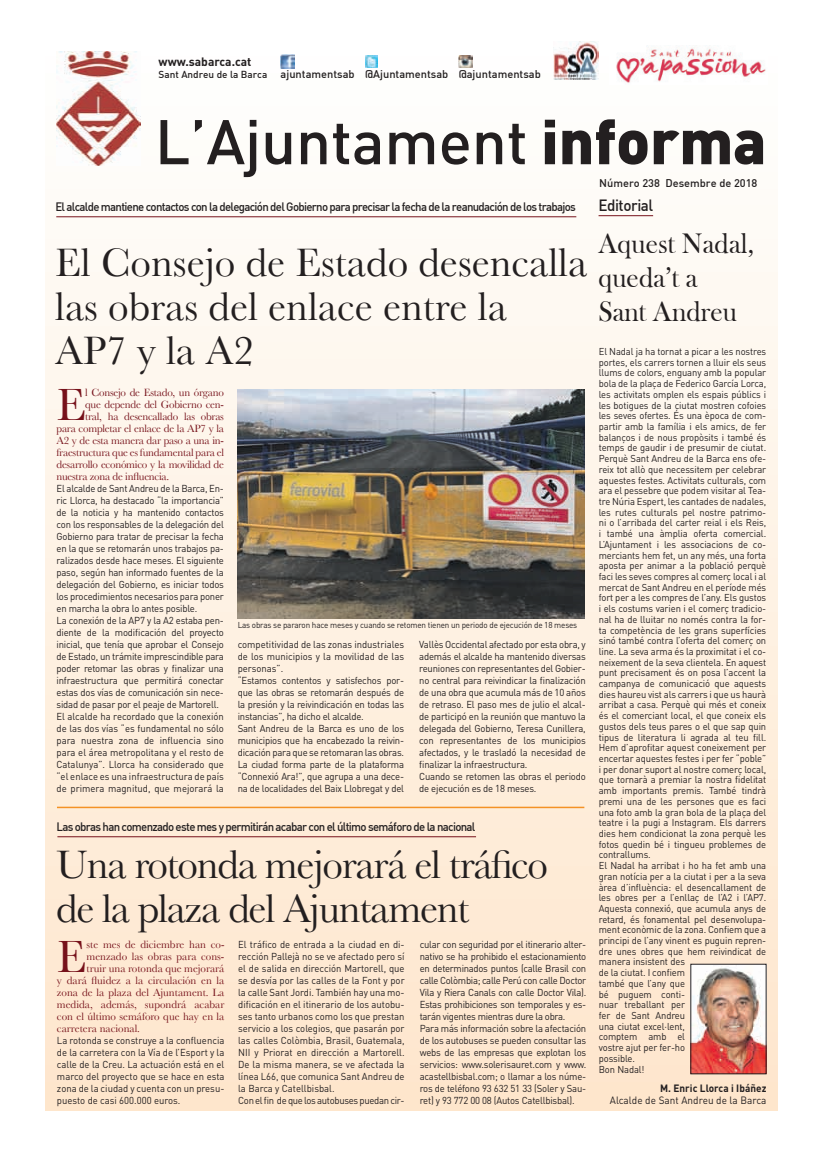
<style>
.page{position:relative;width:823px;height:1163px;background:#fff}
.page>*{position:absolute;margin:0;border:0;box-sizing:border-box;transform-origin:0 0}
.t1{font:500 62px "DIN";letter-spacing:-.005em;color:#231f20}
.t2{font:47.2px "Baskerville";color:#76111a}
.t3{font:41.5px/44px "Baskerville";color:#231f20}
.t4{font:41.5px/44px "Baskerville";letter-spacing:-.03em;color:#231f20}
.t5{font:29px/34px "Bask Old Face";color:#231f20;scale:.95 1}
.t6{font:500 16px "DIN";letter-spacing:-.03em;color:#231f20;scale:.95 1}
.t7{font:500 12px "DIN";letter-spacing:-.06em;color:#231f20;scale:.95 1}
.t8{font:700 12px "DIN";color:#231f20}
.t9{font:11px "Baskerville";letter-spacing:-.02em;color:#76111a}
.t10{font:11px "Baskerville";color:#76111a}
.t11{font:500 11px "DIN";color:#231f20}
.t12{font:10.5px "DIN";letter-spacing:.005em;color:#231f20;scale:.95 1}
.t13{font:700 10.5px "DIN";letter-spacing:.005em;color:#231f20;scale:.95 1}
.t14{font:10px/12px "DIN";letter-spacing:-.02em;color:#231f20;scale:.95 1}
.t15{font:10px/12px "DIN";color:#231f20;scale:.95 1}
.t16{font:500 10px "DIN";color:#231f20}
.t17{font:9.9px/10.7px "DIN";letter-spacing:-.01em;color:#231f20;scale:.95 1}
.t18{font:8.5px "DIN";letter-spacing:-.02em;color:#231f20;scale:.95 1}
.s1{font-weight:900}
</style>
<div class="page">
<div style="left:46px;top:51px;width:731px;height:1058px;background:linear-gradient(to bottom,#fefefd,#fde5cb)"></div>
<img style="left:553px;top:41px;width:45px;height:38px">
<img style="left:609px;top:45px;width:158px;height:39px">
<svg style="left:281px;top:55px;width:13px;height:13px"></svg>
<svg style="left:365px;top:55px;width:12px;height:13px"></svg>
<hr style="left:598px;top:215px;width:54px;height:1px;background:#76111a">
<img style="left:692px;top:966px;width:71px;height:105px">
<img style="left:458px;top:55px;width:14px;height:13px">
<img style="left:57px;top:51px;width:84px;height:115px">
<hr style="left:56px;top:216px;width:520px;height:1px;background:#76111a">
<img style="left:237px;top:389px;width:347px;height:229px">
<hr style="left:57px;top:836px;width:419px;height:1px;background:#76111a">
<hr style="left:57px;top:806px;width:527px;height:2px;background:#f49225">
<p class="t8" style="left:158px;top:57px;width:94px">www.sabarca.cat</p>
<p class="t16" style="left:158px;top:68px;width:110px">Sant Andreu de la Barca</p>
<p class="t11" style="left:280px;top:67px;width:169px">ajuntamentsab @Ajuntamentsab</p>
<p class="t11" style="left:458px;top:67px;width:84px">@ajuntamentsab</p>
<h1 class="t1" style="left:155px;top:102px;width:612px">L’Ajuntament <span class="s1">informa</span></h1>
<p class="t11" style="left:599px;top:176px;width:160px">Número 238 Desembre de 2018</p>
<p class="t7" style="left:55px;top:199px;width:549px">El alcalde mantiene contactos con la delegación del Gobierno para precisar la fecha de la reanudación de los trabajos</p>
<h3 class="t3" style="left:55px;top:240px;width:533px">El Consejo de Estado desencalla las obras del enlace entre la<br>AP7 y la A2</h3>
<h2 class="t2" style="left:56px;top:376px;width:31px">E</h2>
<p class="t9" style="left:85px;top:385px;width:140px">l Consejo de Estado, un órgano</p>
<p class="t9" style="left:85px;top:397px;width:140px">que depende del Gobierno cen-</p>
<p class="t9" style="left:85px;top:409px;width:140px">tral, ha desencallado las obras</p>
<p class="t9" style="left:56px;top:421px;width:169px">para completar el enlace de la AP7 y la</p>
<p class="t9" style="left:56px;top:433px;width:169px">A2 y de esta manera dar paso a una in-</p>
<p class="t9" style="left:56px;top:445px;width:169px">fraestructura que es fundamental para el</p>
<p class="t9" style="left:56px;top:457px;width:169px">desarrollo económico y la movilidad de</p>
<p class="t9" style="left:56px;top:469px;width:114px">nuestra zona de influencia.</p>
<p class="t14" style="left:56px;top:483px;width:178px">El alcalde de Sant Andreu de la Barca, En&shy;ric Llorca, ha destacado “la importancia” de la noticia y ha mantenido contactos con los responsables de la delegación del Gobierno para tratar de precisar la fecha en la que se retomarán unos trabajos pa&shy;ralizados desde hace meses. El siguiente paso, según han informado fuentes de la delegación del Gobierno, es iniciar todos los procedimientos necesarios para poner en marcha la obra lo antes posible.<br>La conexión de la AP7 y la A2 estaba pen&shy;diente de la modificación del proyecto inicial, que tenía que aprobar el Consejo de Estado, un trámite imprescindible para poder retomar las obras y finalizar una infraestructura que permitirá conectar estas dos vías de comunicación sin nece&shy;sidad de pasar por el peaje de Martorell.<br>El alcalde ha recordado que la conexión de las dos vías “es fundamental no sólo para nuestra zona de influencia sino para el área metropolitana y el resto de Catalunya”. Llorca ha considerado que “el enlace es una infraestructura de país de primera magnitud, que mejorará la</p>
<p class="t18" style="left:237px;top:622px;width:359px">Las obras se pararon hace meses y cuando se retomen tienen un periodo de ejecución de 18 meses</p>
<p class="t14" style="left:237px;top:639px;width:177px">competitividad de las zonas industriales de los municipios y la movilidad de las personas”.<br>“Estamos contentos y satisfechos por&shy;que las obras se retomarán después de la presión y la reivindicación en todas las instancias”, ha dicho el alcalde.<br>Sant Andreu de la Barca es uno de los municipios que ha encabezado la reivin&shy;dicación para que se retomaran las obras.<br>La ciudad forma parte de la plataforma “Connexió Ara!”, que agrupa a una dece&shy;na de localidades del Baix Llobregat y del</p>
<p class="t14" style="left:419px;top:639px;width:177px">Vallès Occidental afectado por esta obra, y además el alcalde ha mantenido diversas reuniones con representantes del Gobier&shy;no central para reivindicar la finalización de una obra que acumula más de 10 años de retraso. El paso mes de julio el alcal&shy;de participó en la reunión que mantuvo la delegada del Gobierno, Teresa Cunillera, con representantes de los municipios afectados, y le trasladó la necesidad de finalizar la infraestructura.<br>Cuando se retomen las obras el periodo de ejecución es de 18 meses.</p>
<p class="t7" style="left:56px;top:818px;width:442px">Las obras han comenzado este mes y permitirán acabar con el último semáforo de la nacional</p>
<h3 class="t4" style="left:56px;top:841px;width:493px">Una rotonda mejorará el tráfico de la plaza del Ajuntament</h3>
<h2 class="t2" style="left:57px;top:928px;width:31px">E</h2>
<p class="t10" style="left:86px;top:937px;width:139px">ste mes de diciembre han co-</p>
<p class="t10" style="left:86px;top:949px;width:139px">menzado las obras para cons-</p>
<p class="t10" style="left:86px;top:961px;width:139px">truir una rotonda que mejorará</p>
<p class="t10" style="left:57px;top:973px;width:169px">y dará fluidez a la circulación en la</p>
<p class="t10" style="left:57px;top:985px;width:169px">zona de la plaza del Ajuntament. La</p>
<p class="t10" style="left:57px;top:997px;width:169px">medida, además, supondrá acabar</p>
<p class="t10" style="left:57px;top:1009px;width:169px">con el último semáforo que hay en la</p>
<p class="t10" style="left:57px;top:1021px;width:84px">carretera nacional.</p>
<p class="t14" style="left:57px;top:1035px;width:178px;text-align:justify">La rotonda se construye a la confluencia de la carretera con la Vía de l’Esport y la calle de la Creu. La actuación está en el marco del proyecto que se hace en esta zona de la ciudad y cuenta con un presu&shy;puesto de casi 600.000 euros.</p>
<p class="t15" style="left:238px;top:939px;width:177px">El tráfico de entrada a la ciudad en di&shy;rección Pallejà no se ve afectado pero sí el de salida en dirección Martorell, que se desvía por las calles de la Font y por la calle Sant Jordi. También hay una mo&shy;dificación en el itinerario de los autobu&shy;ses tanto urbanos como los que prestan servicio a los colegios, que pasarán por las calles Colòmbia, Brasil, Guatemala, NII y Priorat en dirección a Martorell.<br>De la misma manera, se ve afectada la línea L66, que comunica Sant Andreu de la Barca y Catellbisbal.<br>Con el fin de que los autobuses puedan cir-</p>
<p class="t14" style="left:419px;top:939px;width:177px">cular con seguridad por el itinerario alter&shy;nativo se ha prohibido el estacionamiento en determinados puntos (calle Brasil con calle Colòmbia; calle Perú con calle Doctor Vila y Riera Canals con calle Doctor Vila).<br>Estas prohibiciones son temporales y es&shy;tarán vigentes mientras dure la obra.<br>Para más información sobre la afectación de los autobuses se pueden consultar las webs de las empresas que explotan los servicios: www.solerisauret.com y www. acastellbisbal.com; o llamar a los núme&shy;ros de teléfono 93 632 51 33 (Soler y Sau&shy;ret) y 93 772 00 08 (Autos Catellbisbal).</p>
<h3 class="t6" style="left:598px;top:194px;width:59px">Editorial</h3>
<h3 class="t5" style="left:598px;top:227px;width:165px">Aquest Nadal, queda’t a<br>Sant Andreu</h3>
<p class="t17" style="left:598px;top:347px;width:178px">El Nadal ja ha tornat a picar a les nostres portes, els carrers tornen a lluir els seus llums de colors, enguany amb la popular bola de la plaça de Federico García Lorca, les activitats omplen els espais públics i les botigues de la ciutat mostren cofoies les seves ofertes. És una època de com&shy;partir amb la família i els amics, de fer balanços i de nous propòsits i també és temps de gaudir i de presumir de ciutat.<br>Perquè Sant Andreu de la Barca ens ofe&shy;reix tot allò que necessitem per celebrar aquestes festes. Activitats culturals, com ara el pessebre que podem visitar al Tea&shy;tre Núria Espert, les cantades de nadales, les rutes culturals pel nostre patrimo&shy;ni o l’arribada del carter reial i els Reis, i també una àmplia oferta comercial.<br>L’Ajuntament i les associacions de co&shy;merciants hem fet, un any més, una forta aposta per animar a la població perquè faci les seves compres al comerç local i al mercat de Sant Andreu en el període més fort per a les compres de l’any. Els gustos i els costums varien i el comerç tradicio&shy;nal ha de lluitar no només contra la for&shy;ta competència de les grans superfícies sinó també contra l’oferta del comerç on line. La seva arma és la proximitat i el co&shy;neixement de la seva clientela. En aquest punt precisament és on posa l’accent la campanya de comunicació que aquests dies haureu vist als carrers i que us haurà arribat a casa. Perquè qui més et coneix és el comerciant local, el que coneix els gustos dels teus pares o el que sap quin tipus de literatura li agrada al teu fill.<br>Hem d’aprofitar aquest coneixement per encertar aquestes festes i per fer “poble” i per donar suport al nostre comerç local, que tornarà a premiar la nostra fidelitat amb importants premis. També tindrà premi una de les persones que es faci una foto amb la gran bola de la plaça del teatre i la pugi a Instagram. Els darrers dies hem condicionat la zona perquè les fotos quedin bé i tingueu problemes de contrallums.<br>El Nadal ha arribat i ho ha fet amb una gran notícia per a la ciutat i per a la seva àrea d’influència: el desencallament de les obres per a l’enllaç de l’A2 i l’AP7.<br>Aquesta connexió, que acumula anys de retard, és fonamental pel desenvolupa&shy;ment econòmic de la zona. Confiem que a principi de l’any vinent es puguin repren&shy;dre unes obres que hem reivindicat de manera insistent des<br>de la ciutat. I confiem<br>també que l’any que<br>bé puguem conti-<br>nuar treballant per<br>fer de Sant Andreu<br>una ciutat excel·lent,<br>comptem amb el<br>vostre ajut per fer-ho<br>possible.<br>Bon Nadal!</p>
<p class="t13" style="left:659px;top:1084px;width:113px">M. Enric Llorca i Ibáñez</p>
<p class="t12" style="left:609px;top:1096px;width:166px">Alcalde de Sant Andreu de la Barca</p>
</div>
